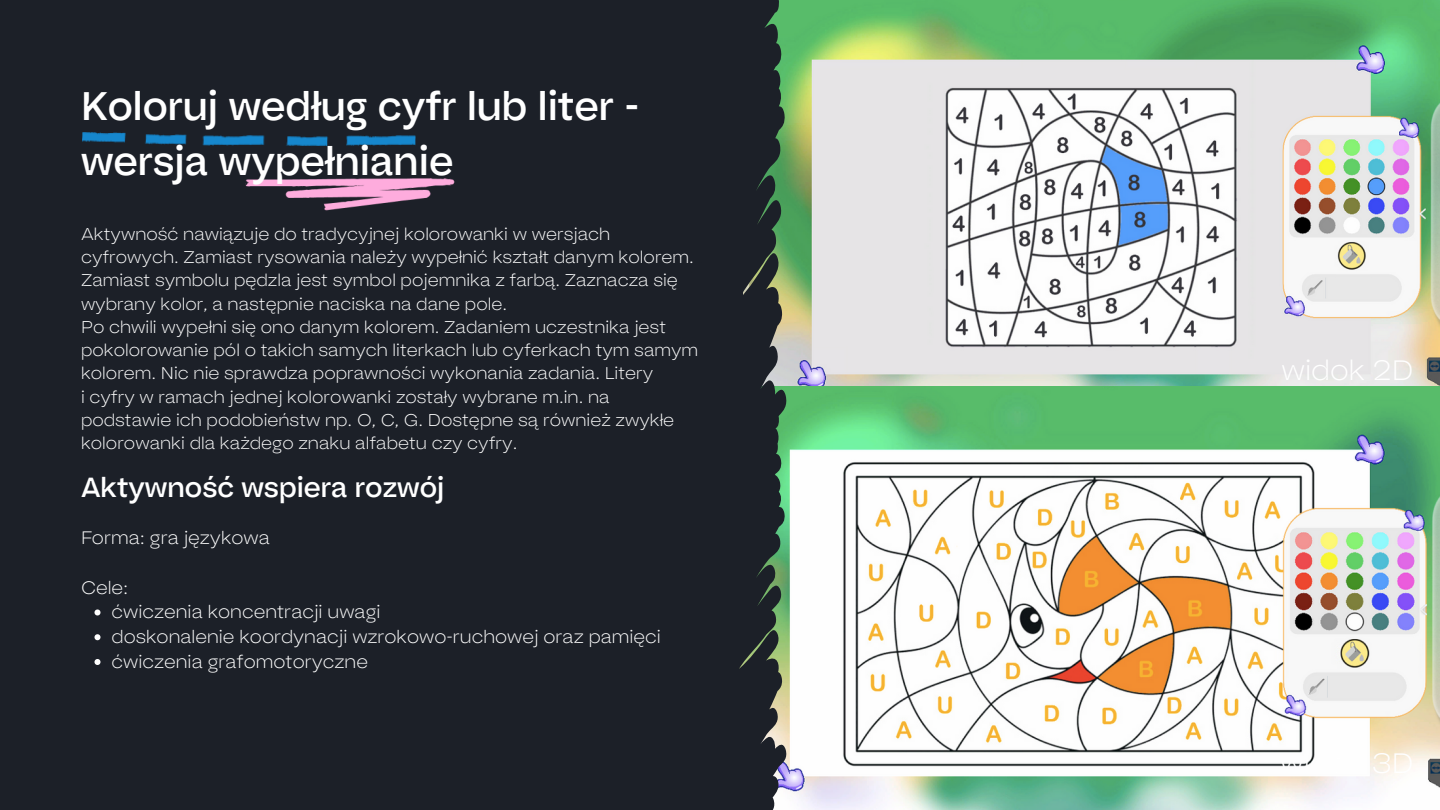
<style>
.page{position:relative;width:1440px;height:810px;background:#1c2028}
.page>*{position:absolute;margin:0;border:0;box-sizing:border-box;transform-origin:0 0}
.t1{font:39.8px/55.5px "Bauziet Norm Medium";color:#fff}
.t2{font:300 expanded 28px "Bauziet";color:#fff}
.t3{font:27.6px "Bauziet Norm Medium";color:#fff}
.t4{font:300 expanded 18px "Bauziet";color:#fff}
.t5{font:300 expanded 17px/23.2px "Bauziet";color:#fff}
</style>
<div class="page">
<img style="left:786px;top:0;width:654px;height:387px">
<img style="left:786px;top:387px;width:654px;height:423px">
<svg style="left:739px;top:0;width:47px;height:810px"></svg>
<img style="left:83px;top:133px;width:156px;height:13px">
<img style="left:239px;top:135px;width:216px;height:76px">
<svg style="left:94px;top:609px;width:6px;height:6px"></svg>
<svg style="left:94px;top:634px;width:6px;height:6px"></svg>
<svg style="left:94px;top:659px;width:6px;height:6px"></svg>
<p class="t1" style="left:81px;top:77px;width:560px">Koloruj według cyfr lub liter - wersja wypełnianie</p>
<p class="t5" style="left:81px;top:222px;width:614px">Aktywność nawiązuje do tradycyjnej kolorowanki w wersjach cyfrowych. Zamiast rysowania należy wypełnić kształt danym kolorem.<br>Zamiast symbolu pędzla jest symbol pojemnika z farbą. Zaznacza się wybrany kolor, a następnie naciska na dane pole.</p>
<p class="t5" style="left:81px;top:315px;width:619px">Po chwili wypełni się ono danym kolorem. Zadaniem uczestnika jest pokolorowanie pól o takich samych literkach lub cyferkach tym samym kolorem. Nic nie sprawdza poprawności wykonania zadania. Litery</p>
<p class="t5" style="left:81px;top:385px;width:595px">i cyfry w ramach jednej kolorowanki zostały wybrane m.in. na podstawie ich podobieństw np. O, C, G. Dostępne są również zwykłe kolorowanki dla każdego znaku alfabetu czy cyfry.</p>
<p class="t3" style="left:81px;top:469px;width:365px">Aktywność wspiera rozwój</p>
<p class="t4" style="left:81px;top:526px;width:190px">Forma: gra językowa</p>
<p class="t4" style="left:81px;top:575px;width:49px">Cele:</p>
<p class="t4" style="left:112px;top:600px;width:270px">ćwiczenia koncentracji uwagi</p>
<p class="t4" style="left:112px;top:625px;width:551px">doskonalenie koordynacji wzrokowo-ruchowej oraz pamięci</p>
<p class="t4" style="left:112px;top:650px;width:258px">ćwiczenia grafomotoryczne</p>
<p class="t2" style="left:1281px;top:352px;width:134px">widok 2D</p>
<p class="t2" style="left:1280px;top:744px;width:135px">widok 3D</p>
</div>
